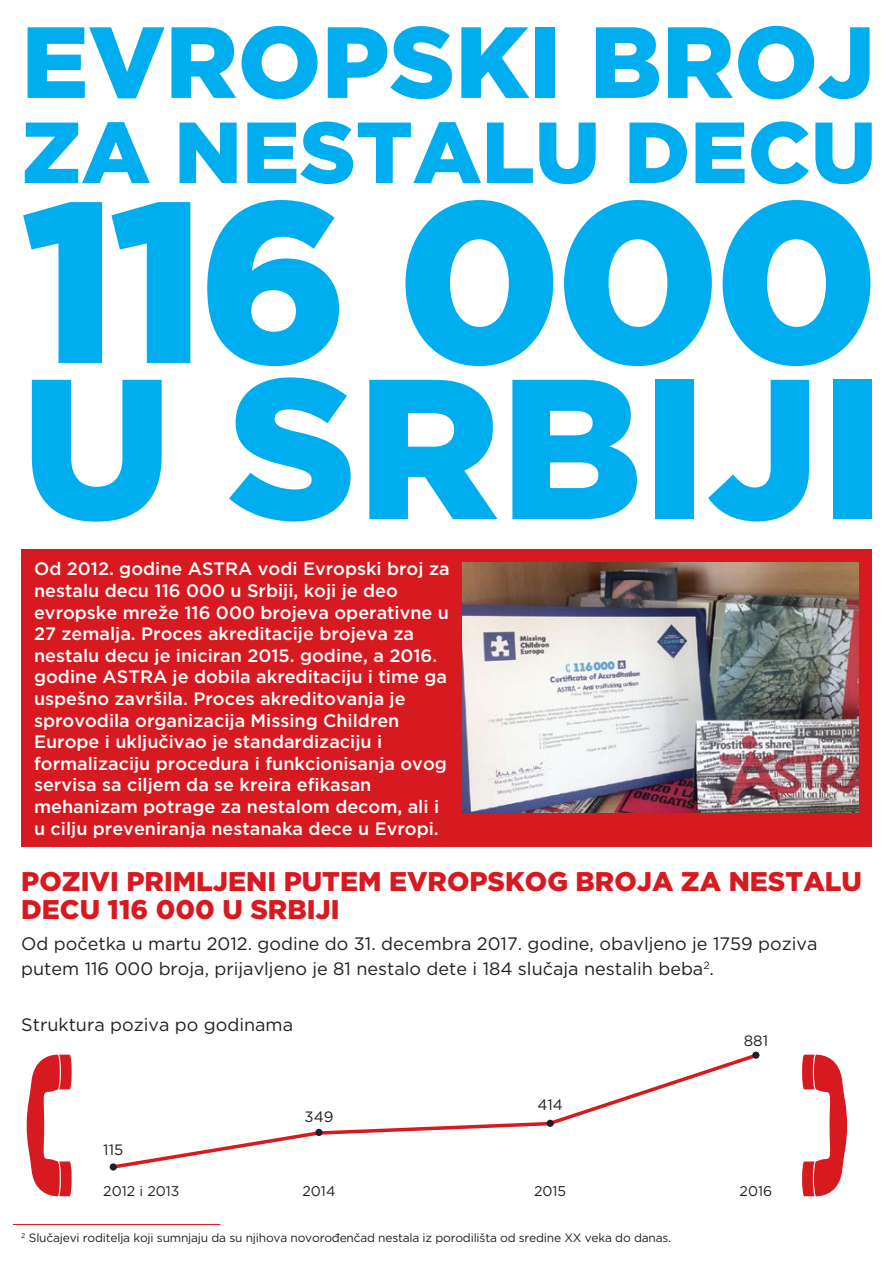
<style>
.page{position:relative;width:893px;height:1263px;background:#fff}
.page>*{position:absolute;margin:0;border:0;box-sizing:border-box;transform-origin:0 0}
.t1{font:900 228.15px "Gotham BH";letter-spacing:-.035em;color:#00aeef}
.t2{font:900 198.9px "Gotham BH";color:#00aeef}
.t3{font:900 100.8px "Gotham BH";color:#00aeef}
.t4{font:900 86.4px "Gotham BH";color:#00aeef}
.t5{font:900 27px/28.5px "Gotham BH";color:#d71920}
.t6{font:500 18px/21.6px "Gotham BH";color:#fff}
.t7{font:18px/24.8px "Gotham BH";color:#231f20}
.t8{font:15px "Gotham BH";color:#231f20}
.t9{font:14.1px "Gotham BH";color:#231f20}
.t10{font:12px "Gotham BH";letter-spacing:-.015em;color:#231f20}
</style>
<div class="page">
<svg style="left:109px;top:1051px;width:650px;height:120px"></svg>
<hr style="left:13px;top:1224px;width:207px;height:1px;background:#d71920">
<div style="left:21px;top:549px;width:851px;height:298px;background:#d71920"></div>
<img style="left:463px;top:562px;width:396px;height:251px">
<svg style="left:27px;top:1055px;width:45px;height:141px"></svg>
<svg style="left:802px;top:1055px;width:45px;height:141px"></svg>
<div style="left:110px;top:1163px;width:7px;height:7px;background:#231f20;border-radius:50%"></div>
<div style="left:315px;top:1129px;width:8px;height:7px;background:#231f20;border-radius:50%"></div>
<div style="left:547px;top:1120px;width:7px;height:7px;background:#231f20;border-radius:50%"></div>
<div style="left:752px;top:1051px;width:7px;height:8px;background:#231f20;border-radius:50%"></div>
<h3 class="t3" style="left:21px;top:4px;width:855px">EVROPSKI BROJ</h3>
<h3 class="t4" style="left:21px;top:102px;width:856px">ZA NESTALU DECU</h3>
<h1 class="t1" style="left:21px;top:150px;width:860px">116 000</h1>
<h2 class="t2" style="left:21px;top:333px;width:865px">U SRBIJI</h2>
<p class="t6" style="left:34px;top:558px;width:417px">Od 2012. godine ASTRA vodi Evropski broj za nestalu decu 116 000 u Srbiji, koji je deo evropske mreže 116 000 brojeva operativne u 27 zemalja. Proces akreditacije brojeva za nestalu decu je iniciran 2015. godine, a 2016. godine ASTRA je dobila akreditaciju i time ga uspešno završila. Proces akreditovanja je sprovodila organizacija Missing Children Europe i uključivao je standardizaciju i formalizaciju procedura i funkcionisanja ovog servisa sa ciljem da se kreira efikasan mehanizam potrage za nestalom decom, ali i u cilju preveniranja nestanaka dece u Evropi.</p>
<h3 class="t5" style="left:21px;top:866px;width:842px">POZIVI PRIMLJENI PUTEM EVROPSKOG BROJA ZA NESTALU<br>DECU 116 000 U SRBIJI</h3>
<p class="t7" style="left:21px;top:931px;width:798px">Od početka u martu 2012. godine do 31. decembra 2017. godine, obavljeno je 1759 poziva putem 116 000 broja, prijavljeno je 81 nestalo dete i 184 slučaja nestalih beba<sup>2</sup>.</p>
<p class="t7" style="left:21px;top:1011px;width:273px">Struktura poziva po godinama</p>
<p class="t8" style="left:103px;top:1141px;width:21px">115</p>
<p class="t8" style="left:304px;top:1109px;width:30px">349</p>
<p class="t8" style="left:537px;top:1096px;width:27px">414</p>
<p class="t8" style="left:744px;top:1033px;width:26px">881</p>
<p class="t9" style="left:103px;top:1183px;width:78px">2012 i 2013</p>
<p class="t9" style="left:302px;top:1183px;width:34px">2014</p>
<p class="t9" style="left:534px;top:1183px;width:34px">2015</p>
<p class="t9" style="left:740px;top:1183px;width:34px">2016</p>
<p class="t10" style="left:21px;top:1231px;width:651px"><sup>2</sup> Slučajevi roditelja koji sumnjaju da su njihova novorođenčad nestala iz porodilišta od sredine XX veka do danas.</p>
</div>
